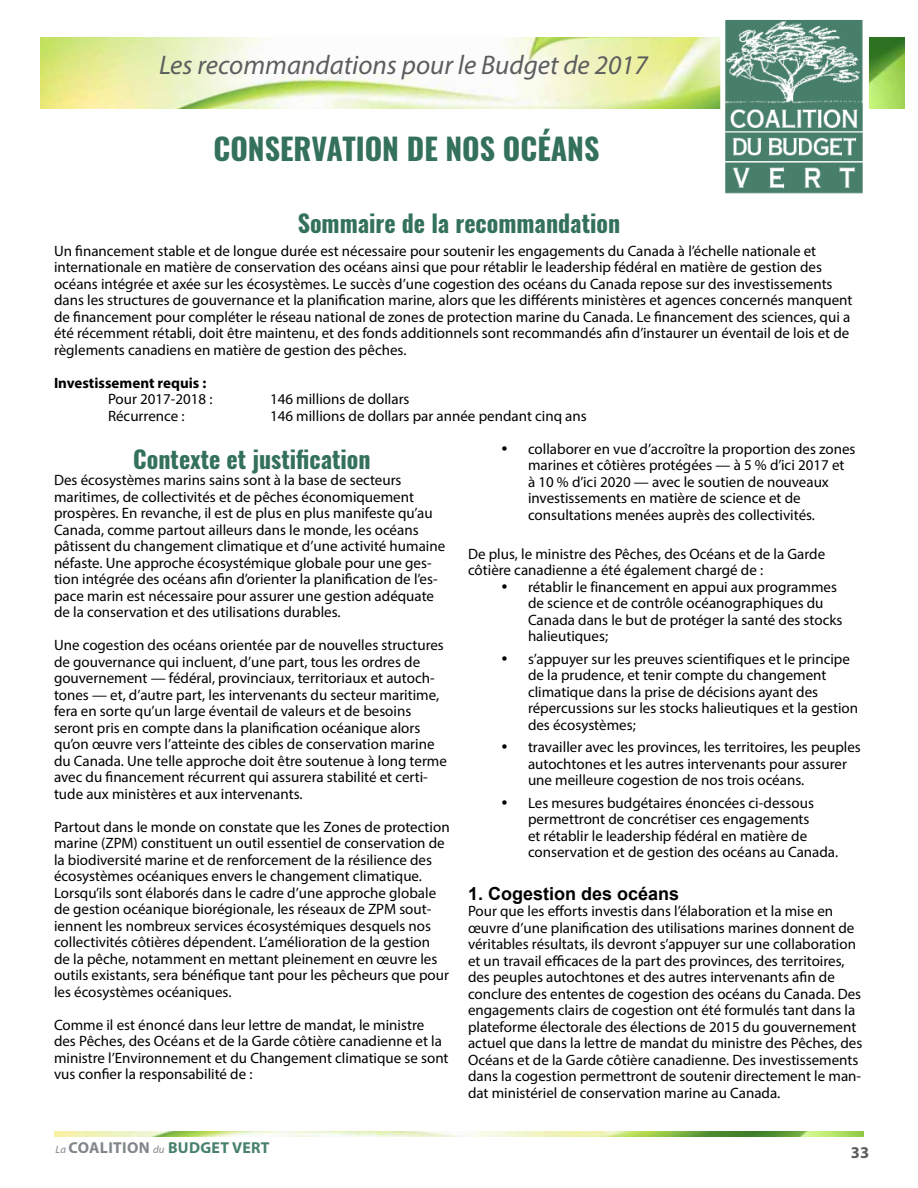
<style>
.page{position:relative;width:918px;height:1188px;background:#fff}
.page>*{position:absolute;margin:0;border:0;box-sizing:border-box;transform-origin:0 0}
.t1{font:700 30px "Oswald";color:#34715b}
.t2{font:italic 27px "Myriad Pro";color:#5c5e5e}
.t3{font:700 24px "Oswald";color:#34715b}
.t4{font:700 18px "Arial";color:#000}
.t5{font:700 16.5px "Myriad Pro";color:#5c5e5e}
.t6{font:700 15.9px "Myriad Pro";letter-spacing:.02em;color:#47816b}
.t7{font:15px/16.5px "Myriad Pro";color:#000}
.t8{font:700 15px "Myriad Pro";color:#000}
.s1{font-weight:400;font-style:italic;font-size:10.8px;color:#818689}
.s2{color:#818689}
</style>
<div class="page">
<img style="left:54px;top:1132px;width:810px;height:4px">
<img style="left:40px;top:37px;width:864px;height:72px">
<svg style="left:718px;top:20px;width:153px;height:174px"></svg>
<h2 class="t2" style="left:159px;top:49px;width:490px">Les recommandations pour le Budget de 2017</h2>
<h1 class="t1" style="left:214px;top:128px;width:387px">CONSERVATION DE NOS OCÉANS</h1>
<h3 class="t3" style="left:298px;top:207px;width:324px">Sommaire de la recommandation</h3>
<p class="t7" style="left:54px;top:242px;width:800px">Un financement stable et de longue durée est nécessaire pour soutenir les engagements du Canada à l’échelle nationale et internationale en matière de conservation des océans ainsi que pour rétablir le leadership fédéral en matière de gestion des océans intégrée et axée sur les écosystèmes. Le succès d’une cogestion des océans du Canada repose sur des investissements dans les structures de gouvernance et la planification marine, alors que les différents ministères et agences concernés manquent de financement pour compléter le réseau national de zones de protection marine du Canada. Le financement des sciences, qui a été récemment rétabli, doit être maintenu, et des fonds additionnels sont recommandés afin d’instaurer un éventail de lois et de règlements canadiens en matière de gestion des pêches.</p>
<p class="t8" style="left:54px;top:373px;width:154px">Investissement requis :</p>
<p class="t7" style="left:108px;top:391px;width:106px">Pour 2017-2018 :</p>
<p class="t7" style="left:270px;top:391px;width:141px">146 millions de dollars</p>
<p class="t7" style="left:108px;top:407px;width:78px">Récurrence :</p>
<p class="t7" style="left:270px;top:407px;width:318px">146 millions de dollars par année pendant cinq ans</p>
<h3 class="t3" style="left:133px;top:442px;width:239px">Contexte et justification</h3>
<p class="t7" style="left:54px;top:472px;width:393px">Des écosystèmes marins sains sont à la base de secteurs maritimes, de collectivités et de pêches économiquement prospères. En revanche, il est de plus en plus manifeste qu’au Canada, comme partout ailleurs dans le monde, les océans pâtissent du changement climatique et d’une activité humaine néfaste. Une approche écosystémique globale pour une ges&shy;tion intégrée des océans afin d’orienter la planification de l’es&shy;pace marin est nécessaire pour assurer une gestion adéquate de la conservation et des utilisations durables.</p>
<p class="t7" style="left:54px;top:637px;width:395px">Une cogestion des océans orientée par de nouvelles structures de gouvernance qui incluent, d’une part, tous les ordres de gouvernement — fédéral, provinciaux, territoriaux et autoch&shy;tones — et, d’autre part, les intervenants du secteur maritime, fera en sorte qu’un large éventail de valeurs et de besoins seront pris en compte dans la planification océanique alors qu’on œuvre vers l’atteinte des cibles de conservation marine du Canada. Une telle approche doit être soutenue à long terme avec du financement récurrent qui assurera stabilité et certi&shy;tude aux ministères et aux intervenants.</p>
<p class="t7" style="left:54px;top:818px;width:397px">Partout dans le monde on constate que les Zones de protection marine (ZPM) constituent un outil essentiel de conservation de la biodiversité marine et de renforcement de la résilience des écosystèmes océaniques envers le changement climatique.<br>Lorsqu’ils sont élaborés dans le cadre d’une approche globale de gestion océanique biorégionale, les réseaux de ZPM sout&shy;iennent les nombreux services écosystémiques desquels nos collectivités côtières dépendent. L’amélioration de la gestion de la pêche, notamment en mettant pleinement en œuvre les outils existants, sera bénéfique tant pour les pêcheurs que pour les écosystèmes océaniques.</p>
<p class="t7" style="left:54px;top:1016px;width:396px">Comme il est énoncé dans leur lettre de mandat, le ministre des Pêches, des Océans et de la Garde côtière canadienne et la ministre l’Environnement et du Changement climatique se sont vus confier la responsabilité de :</p>
<p class="t7" style="left:528px;top:440px;width:329px">collaborer en vue d’accroître la proportion des zones marines et côtières protégées — à 5 % d’ici 2017 et<br>à 10 % d’ici 2020 — avec le soutien de nouveaux investissements en matière de science et de consultations menées auprès des collectivités.</p>
<p class="t7" style="left:468px;top:545px;width:359px">De plus, le ministre des Pêches, des Océans et de la Garde</p>
<p class="t7" style="left:468px;top:562px;width:297px">côtière canadienne a été également chargé de :</p>
<p class="t7" style="left:528px;top:578px;width:310px">rétablir le financement en appui aux programmes</p>
<p class="t7" style="left:528px;top:595px;width:297px">de science et de contrôle océanographiques du</p>
<p class="t7" style="left:528px;top:611px;width:316px">Canada dans le but de protéger la santé des stocks</p>
<p class="t7" style="left:528px;top:628px;width:82px">halieutiques;</p>
<p class="t7" style="left:528px;top:650px;width:332px">s’appuyer sur les preuves scientifiques et le principe de la prudence, et tenir compte du changement climatique dans la prise de décisions ayant des répercussions sur les stocks halieutiques et la gestion des écosystèmes;</p>
<p class="t7" style="left:528px;top:739px;width:334px">travailler avec les provinces, les territoires, les peuples autochtones et les autres intervenants pour assurer une meilleure cogestion de nos trois océans.</p>
<p class="t7" style="left:528px;top:794px;width:312px">Les mesures budgétaires énoncées ci-dessous permettront de concrétiser ces engagements<br>et rétablir le leadership fédéral en matière de conservation et de gestion des océans au Canada.</p>
<p class="t4" style="left:468px;top:882px;width:213px">1. Cogestion des océans</p>
<p class="t7" style="left:468px;top:903px;width:396px">Pour que les efforts investis dans l’élaboration et la mise en œuvre d’une planification des utilisations marines donnent de véritables résultats, ils devront s’appuyer sur une collaboration et un travail efficaces de la part des provinces, des territoires, des peuples autochtones et des autres intervenants afin de conclure des ententes de cogestion des océans du Canada. Des engagements clairs de cogestion ont été formulés tant dans la plateforme électorale des élections de 2015 du gouvernement actuel que dans la lettre de mandat du ministre des Pêches, des Océans et de la Garde côtière canadienne. Des investissements dans la cogestion permettront de soutenir directement le man&shy;dat ministériel de conservation marine au Canada.</p>
<p class="t6" style="left:56px;top:1137px;width:215px"><span class="s1">La</span> <span class="s2">COALITION</span> <span class="s1">du</span> BUDGET VERT</p>
<p class="t5" style="left:851px;top:1142px;width:20px">33</p>
</div>
